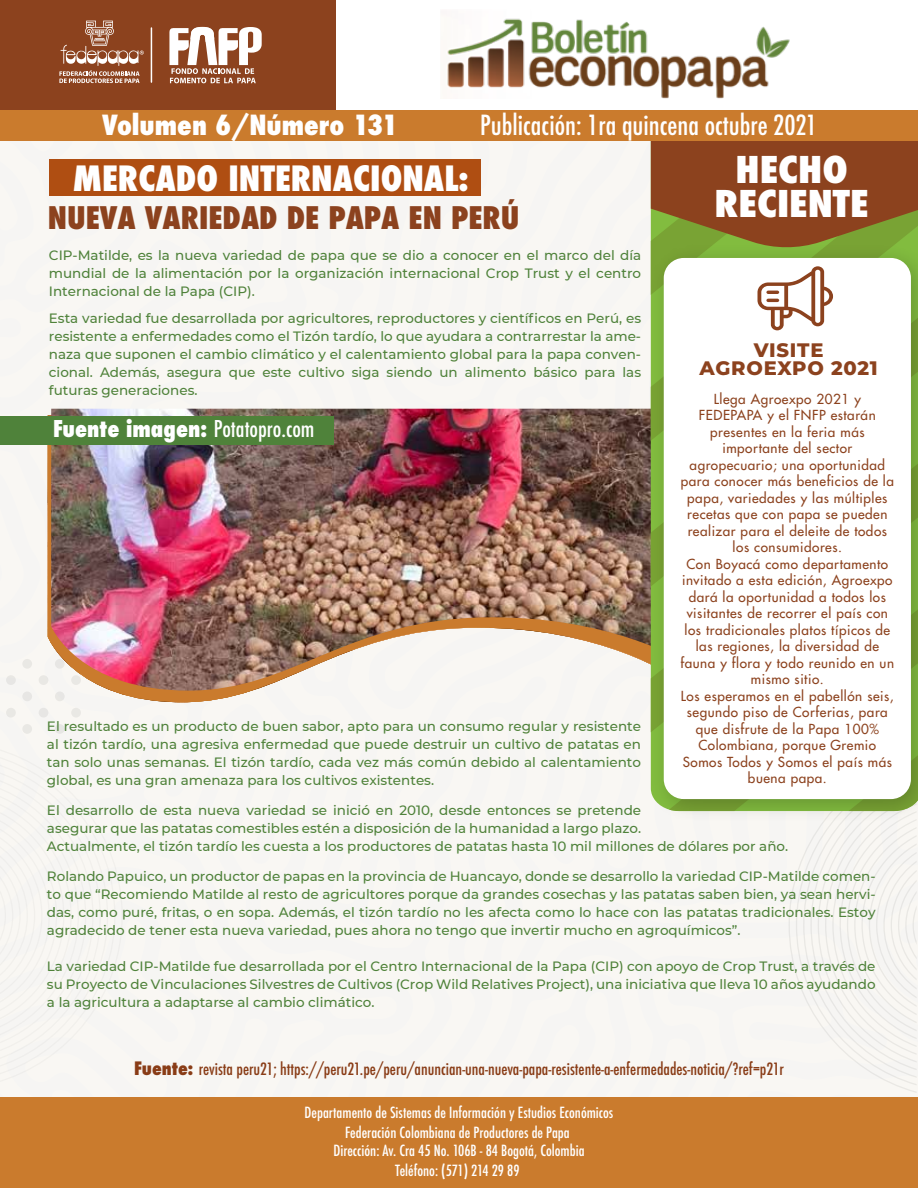
<style>
.page{position:relative;width:918px;height:1188px;background:#fff}
.page>*{position:absolute;margin:0;border:0;box-sizing:border-box;transform-origin:0 0}
.t1{font:800 condensed 35.85px/34px "Futura";color:#fff;text-align:center;scale:1.11 1}
.t2{font:800 condensed 33.9px "Futura";color:#fff}
.t3{font:800 condensed 30.3px "Futura";color:#8c421e}
.t4{font:500 condensed 27px "Futura";color:#fff}
.t5{font:800 condensed 27px "Futura";color:#fff}
.t6{font:800 condensed 22.5px "Futura";color:#fff}
.t7{font:800 19.5px/18.9px "Montserrat";letter-spacing:.04em;color:#8c421e;text-align:center}
.t8{font:500 condensed 16.5px "Futura";color:#893c16}
.t9{font:500 condensed 15px "Futura";color:#fff}
.t10{font:500 13.5px/18px "Montserrat";color:#4f823a;text-align:justify}
.t11{font:13.5px/16.5px "Futura";letter-spacing:.04em;color:#8c421e;text-align:center}
.s1{font-weight:500}
.s2{font-weight:800;font-size:18px}
</style>
<div class="page">
<div style="left:123px;top:140px;width:642px;height:958px;background:#f9f7f3"></div>
<div style="left:0;top:140px;width:271px;height:908px;background:#f9f7f3"></div>
<div style="left:439px;top:971px;width:200px;height:127px;background:#f9f7f3"></div>
<div style="left:405px;top:140px;width:168px;height:54px;background:#f9f7f3"></div>
<div style="left:588px;top:987px;width:330px;height:111px;background:#f9f7f3"></div>
<div style="left:292px;top:1054px;width:53px;height:44px;background:#f9f7f3"></div>
<div style="left:0;top:748px;width:123px;height:350px;background:#f6f5f3"></div>
<svg style="left:71px;top:708px;width:10px;height:10px"></svg>
<div style="left:39px;top:675px;width:9px;height:10px;background:#e9e8e4;border-radius:50%"></div>
<div style="left:22px;top:692px;width:10px;height:9px;background:#e7e6e4;border-radius:50%"></div>
<div style="left:22px;top:659px;width:10px;height:10px;background:#e9e8e4;border-radius:50%"></div>
<svg style="left:6px;top:708px;width:10px;height:10px"></svg>
<div style="left:22px;top:724px;width:10px;height:10px;background:#e9e8e4;border-radius:50%"></div>
<div style="left:55px;top:724px;width:10px;height:10px;background:#e7e6e4;border-radius:50%"></div>
<div style="left:39px;top:708px;width:9px;height:10px;background:#e7e6e4;border-radius:50%"></div>
<svg style="left:6px;top:675px;width:10px;height:10px"></svg>
<div style="left:0;top:0;width:337px;height:110px;background:#8c421e"></div>
<svg style="left:0;top:20px;width:262px;height:169px"></svg>
<div style="left:49px;top:159px;width:432px;height:37px;background:#af4e12"></div>
<div style="left:0;top:1098px;width:918px;height:90px;background:#ca7b2d"></div>
<svg style="left:48px;top:415px;width:594px;height:287px;fill:#f6f5f3"></svg>
<img style="left:447px;top:18px;width:204px;height:70px">
<img style="left:51px;top:409px;width:591px;height:282px">
<div style="left:0;top:416px;width:333px;height:28px;background:#4f823a"></div>
<svg style="left:765px;top:829px;width:153px;height:264px"></svg>
<img style="left:642px;top:237px;width:276px;height:592px">
<div style="left:664px;top:258px;width:247px;height:541px;background:#fff;border-radius:20px"></div>
<svg style="left:651px;top:26px;width:267px;height:304px"></svg>
<div style="left:0;top:110px;width:918px;height:30px;background:#ca7b2d"></div>
<h3 class="t5" style="left:102px;top:107px;width:297px">Volumen 6/Número 131</h3>
<h3 class="t4" style="left:480px;top:108px;width:338px">Publicación: 1ra quincena octubre 2021</h3>
<h2 class="t2" style="left:73px;top:156px;width:397px">MERCADO INTERNACIONAL:</h2>
<h3 class="t3" style="left:48px;top:197px;width:473px">NUEVA VARIEDAD DE PAPA EN PERÚ</h3>
<h1 class="t1" style="left:715px;top:153px;width:140px">HECHO<br>RECIENTE</h1>
<p class="t10" style="left:49px;top:246px;width:594px">CIP-Matilde, es la nueva variedad de papa que se dio a conocer en el marco del día mundial de la alimentación por la organización internacional Crop Trust y el centro Internacional de la Papa (CIP).</p>
<p class="t10" style="left:49px;top:309px;width:594px">Esta variedad fue desarrollada por agricultores, reproductores y científicos en Perú, es resistente a enfermedades como el Tizón tardío, lo que ayudara a contrarrestar la ame&shy;naza que suponen el cambio climático y el calentamiento global para la papa conven&shy;cional. Además, asegura que este cultivo siga siendo un alimento básico para las futuras generaciones.</p>
<h3 class="t7" style="left:699px;top:339px;width:180px">VISITE<br>AGROEXPO 2021</h3>
<p class="t11" style="left:681px;top:390px;width:215px">Llega Agroexpo 2021 y<br>FEDEPAPA y el FNFP estarán presentes en la feria más importante del sector agropecuario; una oportunidad para conocer más beneficios de la papa, variedades y las múltiples recetas que con papa se pueden realizar para el deleite de todos los consumidores.<br>Con Boyacá como departamento invitado a esta edición, Agroexpo dará la oportunidad a todos los visitantes de recorrer el país con los tradicionales platos típicos de las regiones, la diversidad de fauna y flora y todo reunido en un mismo sitio.<br>Los esperamos en el pabellón seis, segundo piso de Corferias, para que disfrute de la Papa 100%<br>Colombiana, porque Gremio<br>Somos Todos y Somos el país más buena papa.</p>
<h3 class="t6" style="left:53px;top:414px;width:263px">Fuente imagen: <span class="s1">Potatopro.com</span></h3>
<p class="t10" style="left:47px;top:716px;width:596px">El resultado es un producto de buen sabor, apto para un consumo regular y resistente al tizón tardío, una agresiva enfermedad que puede destruir un cultivo de patatas en tan solo unas semanas. El tizón tardío, cada vez más común debido al calentamiento global, es una gran amenaza para los cultivos existentes.</p>
<p class="t10" style="left:47px;top:800px;width:743px;text-align:left">El desarrollo de esta nueva variedad se inició en 2010, desde entonces se pretende<br>asegurar que las patatas comestibles estén a disposición de la humanidad a largo plazo.<br>Actualmente, el tizón tardío les cuesta a los productores de patatas hasta 10 mil millones de dólares por año.</p>
<p class="t10" style="left:47px;top:866px;width:830px">Rolando Papuico, un productor de papas en la provincia de Huancayo, donde se desarrollo la variedad CIP-Matilde comen&shy;to que “Recomiendo Matilde al resto de agricultores porque da grandes cosechas y las patatas saben bien, ya sean hervi&shy;das, como puré, fritas, o en sopa. Además, el tizón tardío no les afecta como lo hace con las patatas tradicionales. Estoy agradecido de tener esta nueva variedad, pues ahora no tengo que invertir mucho en agroquímicos”.</p>
<p class="t10" style="left:47px;top:956px;width:830px">La variedad CIP-Matilde fue desarrollada por el Centro Internacional de la Papa (CIP) con apoyo de Crop Trust, a través de su Proyecto de Vinculaciones Silvestres de Cultivos (Crop Wild Relatives Project), una iniciativa que lleva 10 años ayudando a la agricultura a adaptarse al cambio climático.</p>
<p class="t8" style="left:134px;top:1058px;width:651px"><span class="s2">Fuente:</span> revista peru21; https://peru21.pe/peru/anuncian-una-nueva-papa-resistente-a-enfermedades-noticia/?ref=p21r</p>
<p class="t9" style="left:305px;top:1103px;width:310px">Departamento de Sistemas de Información y Estudios Económicos</p>
<p class="t9" style="left:345px;top:1123px;width:226px">Federación Colombiana de Productores de Papa</p>
<p class="t9" style="left:333px;top:1141px;width:253px">Dirección: Av. Cra 45 No. 106B - 84 Bogotá, Colombia</p>
<p class="t9" style="left:395px;top:1160px;width:126px">Teléfono: (571) 214 29 89</p>
</div>
